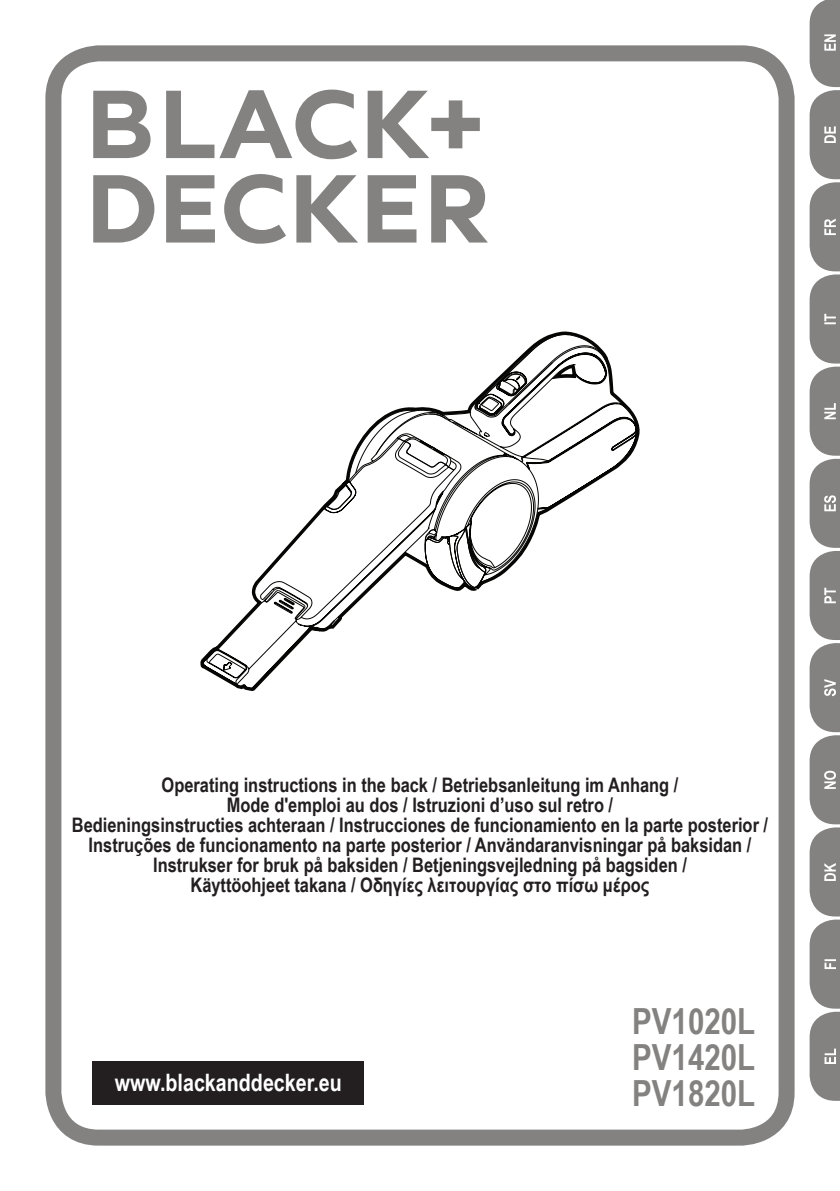
<style>
.page{position:relative;width:840px;height:1191px;background:#fff}
.page>*{position:absolute;margin:0;border:0;box-sizing:border-box;transform-origin:0 0}
.t1{font:700 36px/36px "Arial Narrow";color:#838281;text-align:justify}
.t2{font:700 24px "Arial Narrow";color:#fff}
.t3{font:700 20px/20px "Arial Narrow";color:#231f20;text-align:center}
</style>
<div class="page">
<svg style="left:93px;top:90px;width:394px;height:154px"></svg>
<svg style="left:809px;top:0;width:30px;height:1100px"></svg>
<div style="left:45px;top:45px;width:749px;height:1100px;border:16px solid #838281;border-radius:45px"></div>
<div style="left:92px;top:1060px;width:272px;height:44px;background:#231f20"></div>
<svg style="left:252px;top:437px;width:118px;height:151px"></svg>
<svg style="left:203px;top:588px;width:127px;height:101px"></svg>
<svg style="left:306px;top:455px;width:174px;height:174px"></svg>
<svg style="left:370px;top:334px;width:266px;height:254px"></svg>
<p class="t3" style="left:72px;top:773px;width:697px">Operating instructions in the back / Betriebsanleitung im Anhang /<br>Mode d'emploi au dos / Istruzioni d’uso sul retro /<br>Bedieningsinstructies achteraan / Instrucciones de funcionamiento en la parte posterior / Instruções de funcionamento na parte posterior / Användaranvisningar på baksidan / Instrukser for bruk på baksiden / Betjeningsvejledning på bagsiden /<br>Käyttöohjeet takana / Οδηγίες λειτουργίας στο πίσω μέρος</p>
<p class="t2" style="left:115px;top:1064px;width:228px">www.blackanddecker.eu</p>
<h1 class="t1" style="left:631px;top:1001px;width:125px">PV1020L PV1420L PV1820L</h1>
</div>
